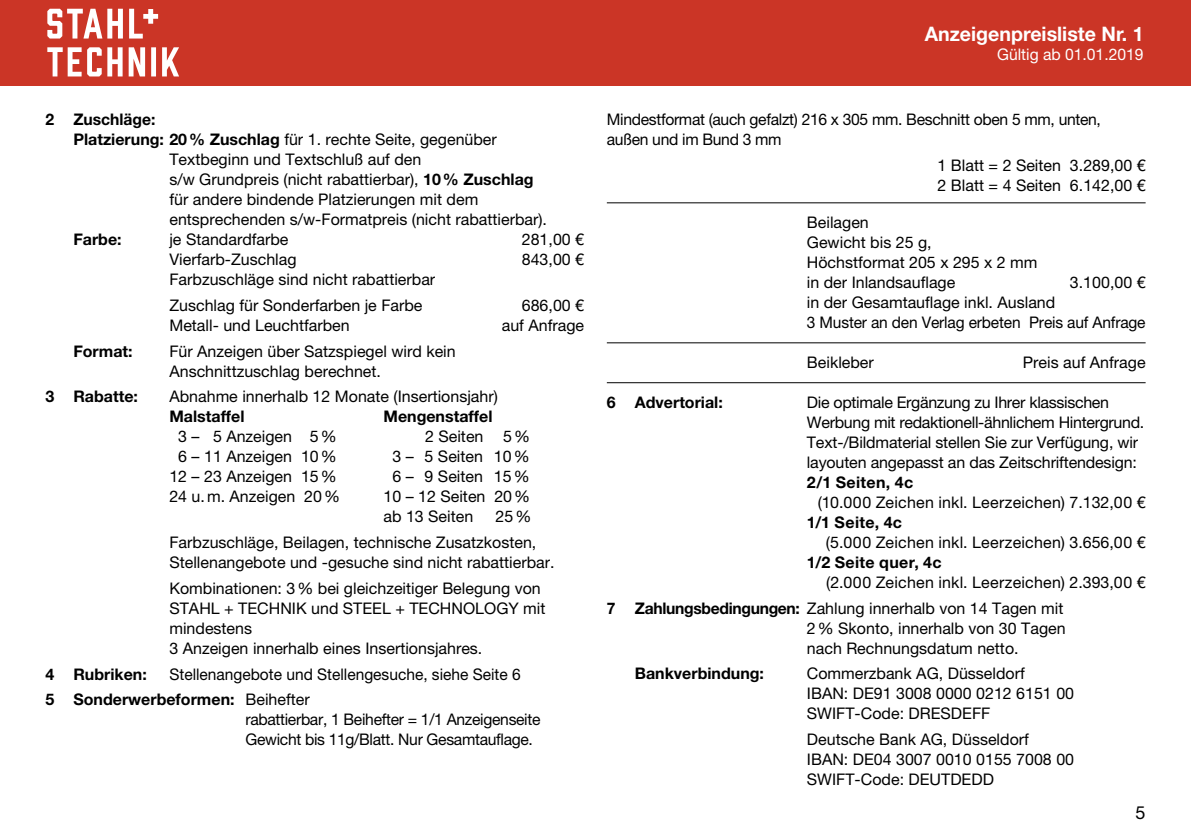
<style>
.page{position:relative;width:1191px;height:840px;background:#fff}
.page>*{position:absolute;margin:0;border:0;box-sizing:border-box;transform-origin:0 0}
.t1{font:700 20px "Helvetica Neue LT Std";color:#fff}
.t2{font:18px "Helvetica Neue LT Std";color:#000}
.t3{font:16px/20px "Helvetica Neue LT Std";color:#000}
.t4{font:16px/20px "Helvetica Neue LT Std";letter-spacing:-.02em;color:#000}
.t5{font:700 16px "Helvetica Neue LT Std";color:#000}
.t6{font:16px "Helvetica Neue LT Std";color:#fff}
.t7{font:700 16px "Helvetica Neue LT Std";letter-spacing:.025em;color:#000}
.t8{font:700 16px "Helvetica Neue LT Std";letter-spacing:.02em;color:#000}
.s1{font-weight:700}
</style>
<div class="page">
<div style="left:0;top:0;width:1191px;height:85px;background:#cb3526"></div>
<svg style="left:47px;top:9px;width:111px;height:29px"></svg>
<svg style="left:47px;top:47px;width:132px;height:29px"></svg>
<hr style="left:607px;top:202px;width:538px;height:1px;background:#000">
<hr style="left:607px;top:342px;width:538px;height:1px;background:#000">
<hr style="left:607px;top:382px;width:538px;height:1px;background:#000">
<p class="t5" style="left:45px;top:109px;width:112px">2 Zuschläge:</p>
<p class="t3" style="left:73px;top:129px;width:425px"><span class="s1">Platzierung: 20% Zuschlag</span> für 1. rechte Seite, gegenüber</p>
<p class="t3" style="left:169px;top:149px;width:253px">Textbeginn und Textschluß auf den</p>
<p class="t3" style="left:169px;top:169px;width:366px">s/w Grundpreis (nicht rabattierbar), <span class="s1">10% Zuschlag</span></p>
<p class="t3" style="left:169px;top:189px;width:310px">für andere bindende Platzierungen mit dem</p>
<p class="t3" style="left:169px;top:209px;width:379px">entsprechenden s/w-Formatpreis (nicht rabattierbar).</p>
<p class="t5" style="left:73px;top:229px;width:50px">Farbe:</p>
<p class="t3" style="left:169px;top:229px;width:121px">je Standardfarbe</p>
<p class="t3" style="left:522px;top:229px;width:64px">281,00 €</p>
<p class="t3" style="left:169px;top:249px;width:129px">Vierfarb-Zuschlag</p>
<p class="t3" style="left:522px;top:249px;width:64px">843,00 €</p>
<p class="t3" style="left:169px;top:266px;width:267px;line-height:25.6px">Farbzuschläge sind nicht rabattierbar<br>Zuschlag für Sonderfarben je Farbe</p>
<p class="t3" style="left:522px;top:295px;width:64px">686,00 €</p>
<p class="t3" style="left:169px;top:315px;width:182px">Metall- und Leuchtfarben</p>
<p class="t3" style="left:502px;top:315px;width:84px">auf Anfrage</p>
<p class="t5" style="left:73px;top:341px;width:61px">Format:</p>
<p class="t3" style="left:169px;top:340px;width:288px">Für Anzeigen über Satzspiegel wird kein<br>Anschnittzuschlag berechnet.</p>
<p class="t5" style="left:45px;top:386px;width:94px">3 Rabatte:</p>
<p class="t3" style="left:169px;top:386px;width:330px">Abnahme innerhalb 12 Monate (Insertionsjahr)</p>
<p class="t5" style="left:169px;top:406px;width:77px">Malstaffel</p>
<p class="t5" style="left:383px;top:406px;width:111px">Mengenstaffel</p>
<p class="t3" style="left:178px;top:426px;width:160px">3 – 5 Anzeigen 5%</p>
<p class="t3" style="left:425px;top:426px;width:107px">2 Seiten 5%</p>
<p class="t3" style="left:178px;top:446px;width:160px">6 – 11 Anzeigen 10%</p>
<p class="t3" style="left:392px;top:446px;width:139px">3 – 5 Seiten 10%</p>
<p class="t3" style="left:169px;top:466px;width:169px">12 – 23 Anzeigen 15%</p>
<p class="t3" style="left:392px;top:466px;width:139px">6 – 9 Seiten 15%</p>
<p class="t3" style="left:169px;top:486px;width:172px">24 u.m. Anzeigen 20%</p>
<p class="t3" style="left:383px;top:486px;width:148px">10 – 12 Seiten 20% ab 13 Seiten</p>
<p class="t3" style="left:169px;top:503px;width:368px;line-height:25.6px;text-indent:326px">25%<br>Farbzuschläge, Beilagen, technische Zusatzkosten,</p>
<p class="t3" style="left:169px;top:549px;width:386px;line-height:25.6px">Stellenangebote und -gesuche sind nicht rabattierbar.<br>Kombinationen: 3% bei gleichzeitiger Belegung von</p>
<p class="t3" style="left:169px;top:597px;width:378px">STAHL + TECHNIK und STEEL + TECHNOLOGY mit mindestens<br>3 Anzeigen innerhalb eines Insertionsjahres.</p>
<p class="t3" style="left:45px;top:660px;width:477px;line-height:25.6px;text-indent:124px">Stellenangebote und Stellengesuche, siehe Seite 6<br><span class="s1">5 Sonderwerbeformen:</span> Beihefter</p>
<p class="t4" style="left:245px;top:709px;width:296px">rabattierbar, 1 Beihefter = 1/1 Anzeigenseite<br>Gewicht bis 11g/Blatt. Nur Gesamtauflage.</p>
<p class="t5" style="left:45px;top:663px;width:103px">4 Rubriken:</p>
<p class="t1" style="left:924px;top:22px;width:220px">Anzeigenpreisliste Nr. 1</p>
<p class="t6" style="left:997px;top:45px;width:148px">Gültig ab 01.01.2019</p>
<p class="t4" style="left:607px;top:109px;width:495px">Mindestformat (auch gefalzt) 216 x 305 mm. Beschnitt oben 5 mm, unten, außen und im Bund 3 mm</p>
<p class="t3" style="left:937px;top:155px;width:209px">1 Blatt = 2 Seiten 3.289,00 €<br>2 Blatt = 4 Seiten 6.142,00 €</p>
<p class="t3" style="left:807px;top:212px;width:232px">Beilagen<br>Gewicht bis 25 g,<br>Höchstformat 205 x 295 x 2 mm in der Inlandsauflage</p>
<p class="t3" style="left:1070px;top:272px;width:77px">3.100,00 €</p>
<p class="t3" style="left:807px;top:292px;width:340px">in der Gesamtauflage inkl. Ausland<br>3 Muster an den Verlag erbeten Preis auf Anfrage</p>
<p class="t3" style="left:807px;top:351px;width:68px">Beikleber</p>
<p class="t3" style="left:1023px;top:351px;width:124px">Preis auf Anfrage</p>
<p class="t5" style="left:607px;top:392px;width:117px">6 Advertorial:</p>
<p class="t3" style="left:807px;top:391px;width:339px">Die optimale Ergänzung zu Ihrer klassischen Werbung mit redaktionell-ähnlichem Hintergrund.<br>Text-/Bildmaterial stellen Sie zur Verfügung, wir layouten angepasst an das Zeitschriftendesign:</p>
<p class="t8" style="left:807px;top:472px;width:108px">2/1 Seiten, 4c</p>
<p class="t3" style="left:818px;top:491px;width:329px">(10.000 Zeichen inkl. Leerzeichen) 7.132,00 €</p>
<p class="t5" style="left:807px;top:512px;width:97px">1/1 Seite, 4c</p>
<p class="t3" style="left:826px;top:531px;width:321px">(5.000 Zeichen inkl. Leerzeichen) 3.656,00 €</p>
<p class="t7" style="left:807px;top:552px;width:136px">1/2 Seite quer, 4c</p>
<p class="t3" style="left:607px;top:568px;width:540px;line-height:25.6px;text-indent:219px">(2.000 Zeichen inkl. Leerzeichen) 2.393,00 €<br><span class="s1">7 Zahlungsbedingungen:</span> Zahlung innerhalb von 14 Tagen mit</p>
<p class="t3" style="left:807px;top:617px;width:260px">2% Skonto, innerhalb von 30 Tagen nach Rechnungsdatum netto.</p>
<p class="t5" style="left:635px;top:663px;width:131px">Bankverbindung:</p>
<p class="t3" style="left:807px;top:663px;width:269px">Commerzbank AG, Düsseldorf<br>IBAN: DE91 3008 0000 0212 6151 00<br>SWIFT-Code: DRESDEFF</p>
<p class="t3" style="left:807px;top:728px;width:269px">Deutsche Bank AG, Düsseldorf<br>IBAN: DE04 3007 0010 0155 7008 00<br>SWIFT-Code: DEUTDEDD</p>
<p class="t2" style="left:1135px;top:801px;width:12px">5</p>
</div>
